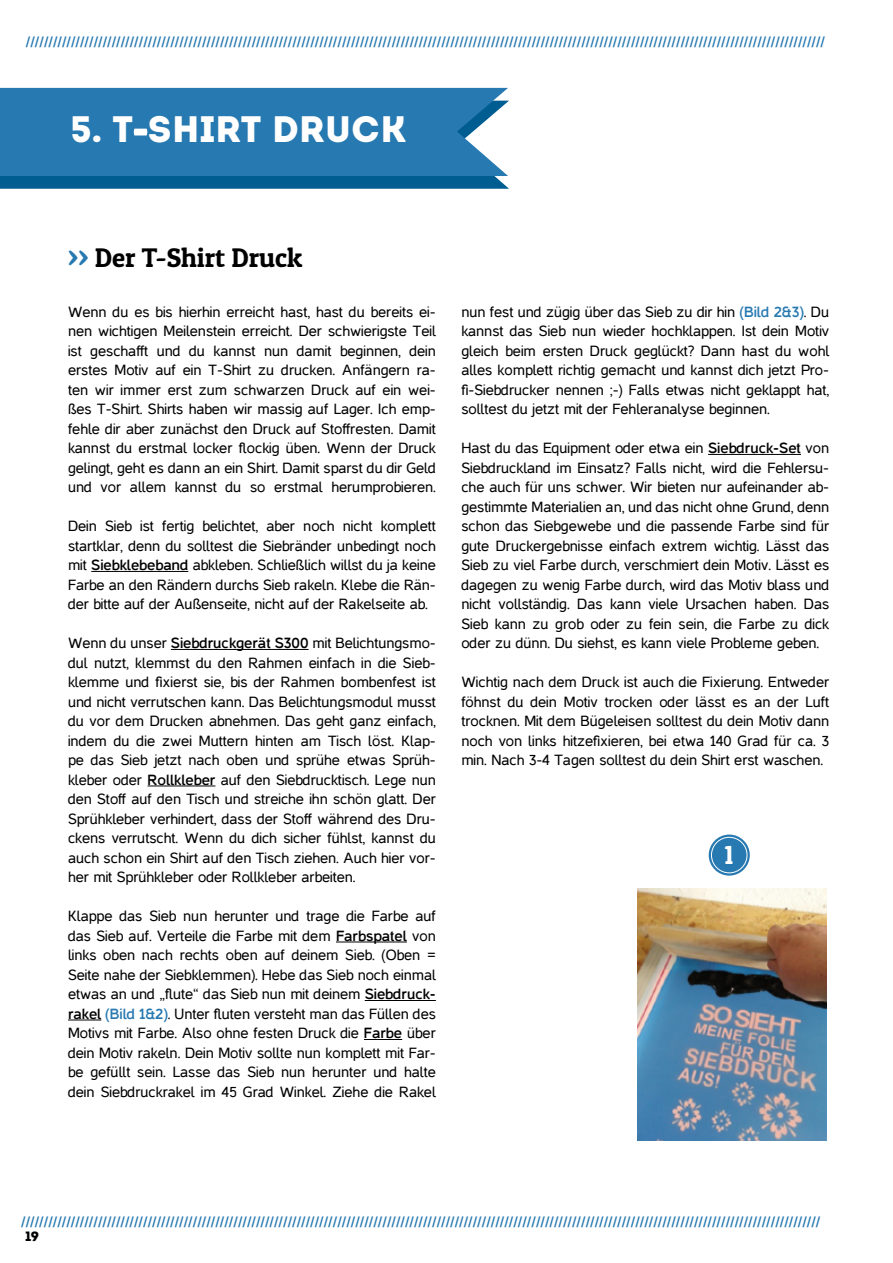
<style>
.page{position:relative;width:893px;height:1263px;background:#fff}
.page>*{position:absolute;margin:0;border:0;box-sizing:border-box;transform-origin:0 0}
.t1{font:36.75px "Intro";color:#fff}
.t2{font:27px "Patua One";color:#000}
.t3{font:26.25px "Patua One";color:#fff}
.t4{font:15px/19.5px "Casper";color:#000;text-align:justify}
.t5{font:700 15px "Casper";color:#2779b1}
.t6{font:13.5px "Intro";color:#000}
.s1{font-family:"Casper";font-weight:700;font-size:37.5px}
.s2{color:#2779b1}
.s3{font-weight:700}
.s4{font-weight:700;color:#2779b1}
</style>
<div class="page">
<hr style="left:91px;top:571px;width:97px;height:1px;background:#000">
<hr style="left:171px;top:649px;width:138px;height:1px;background:#000">
<hr style="left:148px;top:785px;width:67px;height:1px;background:#000">
<hr style="left:336px;top:941px;width:71px;height:1px;background:#000">
<hr style="left:365px;top:1000px;width:71px;height:1px;background:#000">
<hr style="left:68px;top:1019px;width:33px;height:1px;background:#000">
<hr style="left:364px;top:1039px;width:38px;height:1px;background:#000">
<hr style="left:708px;top:454px;width:93px;height:1px;background:#000">
<svg style="left:0;top:88px;width:509px;height:101px;background:#2a7ab0"></svg>
<img style="left:638px;top:888px;width:188px;height:252px">
<svg style="left:709px;top:834px;width:41px;height:42px"></svg>
<div style="left:711px;top:837px;width:36px;height:36px;border:1px solid #fff;border-radius:50%"></div>
<p class="t5" style="left:26px;top:34px;width:801px">/////////////////////////////////////////////////////////////////////////////////////////////////////////////////////////////////////////////////////////////////////////////////</p>
<h1 class="t1" style="left:71px;top:108px;width:337px">5. T<span class="s1">-</span>SHIRT DRUCK</h1>
<h2 class="t2" style="left:68px;top:241px;width:236px"><span class="s2">&gt;&gt;</span> Der T-Shirt Druck</h2>
<p class="t4" style="left:68px;top:302px;width:369px">Wenn du es bis hierhin erreicht hast, hast du bereits ei&shy;nen wichtigen Meilenstein erreicht. Der schwierigste Teil ist geschafft und du kannst nun damit beginnen, dein erstes Motiv auf ein T-Shirt zu drucken. Anfängern ra&shy;ten wir immer erst zum schwarzen Druck auf ein wei&shy;ßes T-Shirt. Shirts haben wir massig auf Lager. Ich emp&shy;fehle dir aber zunächst den Druck auf Stoffresten. Damit kannst du erstmal locker flockig üben. Wenn der Druck gelingt, geht es dann an ein Shirt. Damit sparst du dir Geld und vor allem kannst du so erstmal herumprobieren.</p>
<p class="t4" style="left:68px;top:516px;width:369px">Dein Sieb ist fertig belichtet, aber noch nicht komplett startklar, denn du solltest die Siebränder unbedingt noch mit <span class="s3">Siebklebeband</span> abkleben. Schließlich willst du ja keine Farbe an den Rändern durchs Sieb rakeln. Klebe die Rän&shy;der bitte auf der Außenseite, nicht auf der Rakelseite ab.</p>
<p class="t4" style="left:68px;top:633px;width:369px">Wenn du unser <span class="s3">Siebdruckgerät S300</span> mit Belichtungsmo&shy;dul nutzt, klemmst du den Rahmen einfach in die Sieb&shy;klemme und fixierst sie, bis der Rahmen bombenfest ist und nicht verrutschen kann. Das Belichtungsmodul musst du vor dem Drucken abnehmen. Das geht ganz einfach, indem du die zwei Muttern hinten am Tisch löst. Klap&shy;pe das Sieb jetzt nach oben und sprühe etwas Sprüh&shy;kleber oder <span class="s3">Rollkleber</span> auf den Siebdrucktisch. Lege nun den Stoff auf den Tisch und streiche ihn schön glatt. Der Sprühkleber verhindert, dass der Stoff während des Dru&shy;ckens verrutscht. Wenn du dich sicher fühlst, kannst du auch schon ein Shirt auf den Tisch ziehen. Auch hier vor&shy;her mit Sprühkleber oder Rollkleber arbeiten.</p>
<p class="t4" style="left:68px;top:906px;width:369px">Klappe das Sieb nun herunter und trage die Farbe auf das Sieb auf. Verteile die Farbe mit dem <span class="s3">Farbspatel</span> von links oben nach rechts oben auf deinem Sieb. (Oben = Seite nahe der Siebklemmen). Hebe das Sieb noch einmal etwas an und „flute“ das Sieb nun mit deinem <span class="s3">Siebdruck&shy;rakel</span> <span class="s4">(Bild 1&amp;2)</span>. Unter fluten versteht man das Füllen des Motivs mit Farbe. Also ohne festen Druck die <span class="s3">Farbe</span> über dein Motiv rakeln. Dein Motiv sollte nun komplett mit Far&shy;be gefüllt sein. Lasse das Sieb nun herunter und halte dein Siebdruckrakel im 45 Grad Winkel. Ziehe die Rakel</p>
<p class="t4" style="left:461px;top:302px;width:369px">nun fest und zügig über das Sieb zu dir hin <span class="s4">(Bild 2&amp;3)</span>. Du kannst das Sieb nun wieder hochklappen. Ist dein Motiv gleich beim ersten Druck geglückt? Dann hast du wohl alles komplett richtig gemacht und kannst dich jetzt Pro&shy;fi-Siebdrucker nennen ;-) Falls etwas nicht geklappt hat, solltest du jetzt mit der Fehleranalyse beginnen.</p>
<p class="t4" style="left:461px;top:438px;width:369px">Hast du das Equipment oder etwa ein <span class="s3">Siebdruck-Set</span> von Siebdruckland im Einsatz? Falls nicht, wird die Fehlersu&shy;che auch für uns schwer. Wir bieten nur aufeinander ab&shy;gestimmte Materialien an, und das nicht ohne Grund, denn schon das Siebgewebe und die passende Farbe sind für gute Druckergebnisse einfach extrem wichtig. Lässt das Sieb zu viel Farbe durch, verschmiert dein Motiv. Lässt es dagegen zu wenig Farbe durch, wird das Motiv blass und nicht vollständig. Das kann viele Ursachen haben. Das Sieb kann zu grob oder zu fein sein, die Farbe zu dick oder zu dünn. Du siehst, es kann viele Probleme geben.</p>
<p class="t4" style="left:461px;top:672px;width:369px">Wichtig nach dem Druck ist auch die Fixierung. Entweder föhnst du dein Motiv trocken oder lässt es an der Luft trocknen. Mit dem Bügeleisen solltest du dein Motiv dann noch von links hitzefixieren, bei etwa 140 Grad für ca. 3 min. Nach 3-4 Tagen solltest du dein Shirt erst waschen.</p>
<h3 class="t3" style="left:724px;top:839px;width:11px">1</h3>
<p class="t5" style="left:21px;top:1214px;width:801px">/////////////////////////////////////////////////////////////////////////////////////////////////////////////////////////////////////////////////////////////////////////////////</p>
<p class="t6" style="left:26px;top:1228px;width:15px">19</p>
</div>
